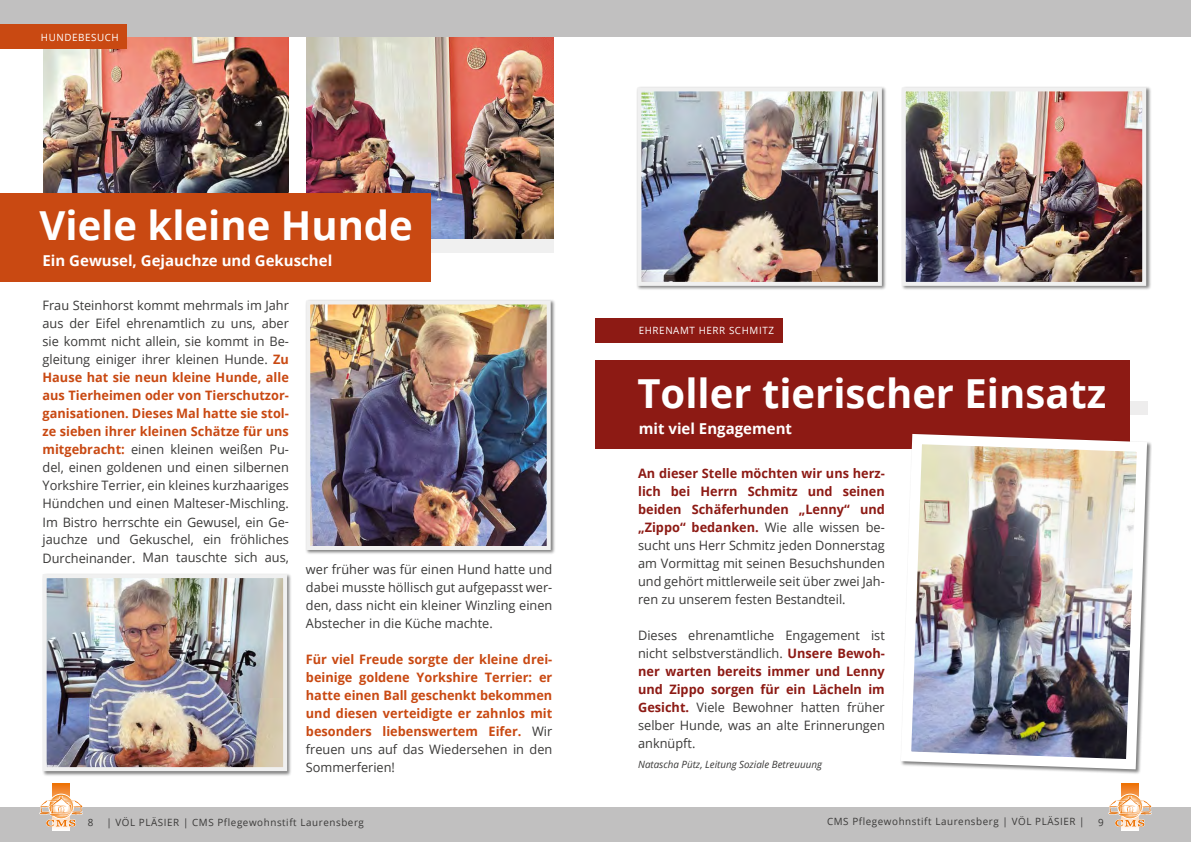
<style>
.page{position:relative;width:1191px;height:842px;background:#fff}
.page>*{position:absolute;margin:0;border:0;box-sizing:border-box;transform-origin:0 0}
.t1{font:700 40px "Open Sans";color:#fff}
.t2{font:700 15px "Open Sans";color:#fff}
.t3{font:13px/18px "Open Sans";color:#3a3938;text-align:justify}
.t4{font:700 13px/18px "Open Sans";color:#c94912;text-align:justify}
.t5{font:10px "Open Sans";letter-spacing:.06em;color:#3a3938}
.t6{font:italic 10px "Open Sans";color:#3a3938}
.t7{font:10px "Open Sans";letter-spacing:.06em;color:#fff}
.s1{font-weight:700;color:#c94912}
.s2{font-weight:400;color:#3a3938}
.s3{font-weight:700;color:#8d1a14}
</style>
<div class="page">
<div style="left:0;top:807px;width:1191px;height:35px;background:#c1c0c0"></div>
<img style="left:43px;top:36px;width:246px;height:157px">
<img style="left:306px;top:36px;width:247px;height:203px">
<svg style="left:53px;top:784px;width:17px;height:46px"></svg>
<div style="left:49px;top:794px;width:25px;height:25px;border:1px solid #fff;border-radius:50%"></div>
<svg style="left:39px;top:796px;width:44px;height:31px"></svg>
<svg style="left:1121px;top:784px;width:18px;height:46px"></svg>
<div style="left:1117px;top:794px;width:25px;height:25px;border:1px solid #fff;border-radius:50%"></div>
<svg style="left:1108px;top:796px;width:44px;height:31px"></svg>
<div style="left:0;top:0;width:1191px;height:36px;background:#c1c0c0"></div>
<div style="left:0;top:25px;width:126px;height:24px;background:#c94912"></div>
<div style="left:0;top:239px;width:554px;height:13px;background:#f0f0f0"></div>
<div style="left:0;top:193px;width:430px;height:89px;background:#c94912"></div>
<div style="left:305px;top:300px;width:251px;height:255px;background:#000;opacity:.5"></div>
<img style="left:311px;top:305px;width:235px;height:240px">
<div style="left:306px;top:300px;width:245px;height:250px;border:4px solid #f0f0f0"></div>
<div style="left:636px;top:87px;width:251px;height:204px;background:#000;opacity:.5"></div>
<img style="left:642px;top:92px;width:235px;height:189px">
<div style="left:637px;top:87px;width:245px;height:199px;border:4px solid #f0f0f0"></div>
<div style="left:900px;top:87px;width:251px;height:204px;background:#000;opacity:.5"></div>
<img style="left:906px;top:92px;width:235px;height:189px">
<div style="left:901px;top:87px;width:245px;height:199px;border:4px solid #f0f0f0"></div>
<div style="left:42px;top:573px;width:250px;height:203px;background:#000;opacity:.5"></div>
<img style="left:48px;top:579px;width:234px;height:187px">
<div style="left:43px;top:574px;width:244px;height:197px;border:4px solid #f0f0f0"></div>
<div style="left:595px;top:401px;width:553px;height:13px;background:#eeeded"></div>
<div style="left:595px;top:360px;width:535px;height:89px;background:#8d1a14"></div>
<div style="left:595px;top:318px;width:187px;height:25px;background:#8d1a14"></div>
<img style="left:901px;top:434px;width:251px;height:340px">
<p class="t7" style="left:41px;top:30px;width:79px">HUNDEBESUCH</p>
<h1 class="t1" style="left:39px;top:197px;width:375px">Viele kleine Hunde</h1>
<p class="t2" style="left:43px;top:249px;width:291px">Ein Gewusel, Gejauchze und Gekuschel</p>
<p class="t3" style="left:43px;top:296px;width:248px">Frau Steinhorst kommt mehrmals im Jahr aus der Eifel ehrenamtlich zu uns, aber sie kommt nicht allein, sie kommt in Be&shy;gleitung einiger ihrer kleinen Hunde. <span class="s1">Zu Hause hat sie neun kleine Hunde, alle aus Tierheimen oder von Tierschutzor&shy;ganisationen. Dieses Mal hatte sie stol&shy;ze sieben ihrer kleinen Schätze für uns mitgebracht:</span> einen kleinen weißen Pu&shy;del, einen goldenen und einen silbernen Yorkshire Terrier, ein kleines kurzhaariges Hündchen und einen Malteser-Mischling.<br>Im Bistro herrschte ein Gewusel, ein Ge&shy;jauchze und Gekuschel, ein fröhliches Durcheinander. Man tauschte sich aus,</p>
<p class="t3" style="left:306px;top:560px;width:248px">wer früher was für einen Hund hatte und dabei musste höllisch gut aufgepasst wer&shy;den, dass nicht ein kleiner Winzling einen Abstecher in die Küche machte.</p>
<p class="t4" style="left:306px;top:650px;width:248px">Für viel Freude sorgte der kleine drei&shy;beinige goldene Yorkshire Terrier: er hatte einen Ball geschenkt bekommen und diesen verteidigte er zahnlos mit besonders liebenswertem Eifer. <span class="s2">Wir freuen uns auf das Wiedersehen in den Sommerferien!</span></p>
<p class="t7" style="left:639px;top:324px;width:137px">EHRENAMT HERR SCHMITZ</p>
<h1 class="t1" style="left:637px;top:365px;width:470px">Toller tierischer Einsatz</h1>
<p class="t2" style="left:639px;top:418px;width:155px">mit viel Engagement</p>
<p class="t3" style="left:638px;top:464px;width:248px"><span class="s3">An dieser Stelle möchten wir uns herz&shy;lich bei Herrn Schmitz und seinen beiden Schäferhunden „Lenny“ und „Zippo“ bedanken.</span> Wie alle wissen be&shy;sucht uns Herr Schmitz jeden Donnerstag am Vormittag mit seinen Besuchshunden und gehört mittlerweile seit über zwei Jah&shy;ren zu unserem festen Bestandteil.</p>
<p class="t3" style="left:638px;top:626px;width:248px">Dieses ehrenamtliche Engagement ist nicht selbstverständlich. <span class="s3">Unsere Bewoh&shy;ner warten bereits immer und Lenny und Zippo sorgen für ein Lächeln im Gesicht.</span> Viele Bewohner hatten früher selber Hunde, was an alte Erinnerungen anknüpft.</p>
<p class="t6" style="left:638px;top:757px;width:185px">Natascha Pütz, Leitung Soziale Betreuuung</p>
<p class="t5" style="left:88px;top:815px;width:7px">8</p>
<p class="t5" style="left:106px;top:815px;width:259px">| VÖL PLÄSIER | CMS Pflegewohnstift Laurensberg</p>
<p class="t5" style="left:827px;top:814px;width:259px">CMS Pflegewohnstift Laurensberg | VÖL PLÄSIER |</p>
<p class="t5" style="left:1098px;top:815px;width:7px">9</p>
</div>
